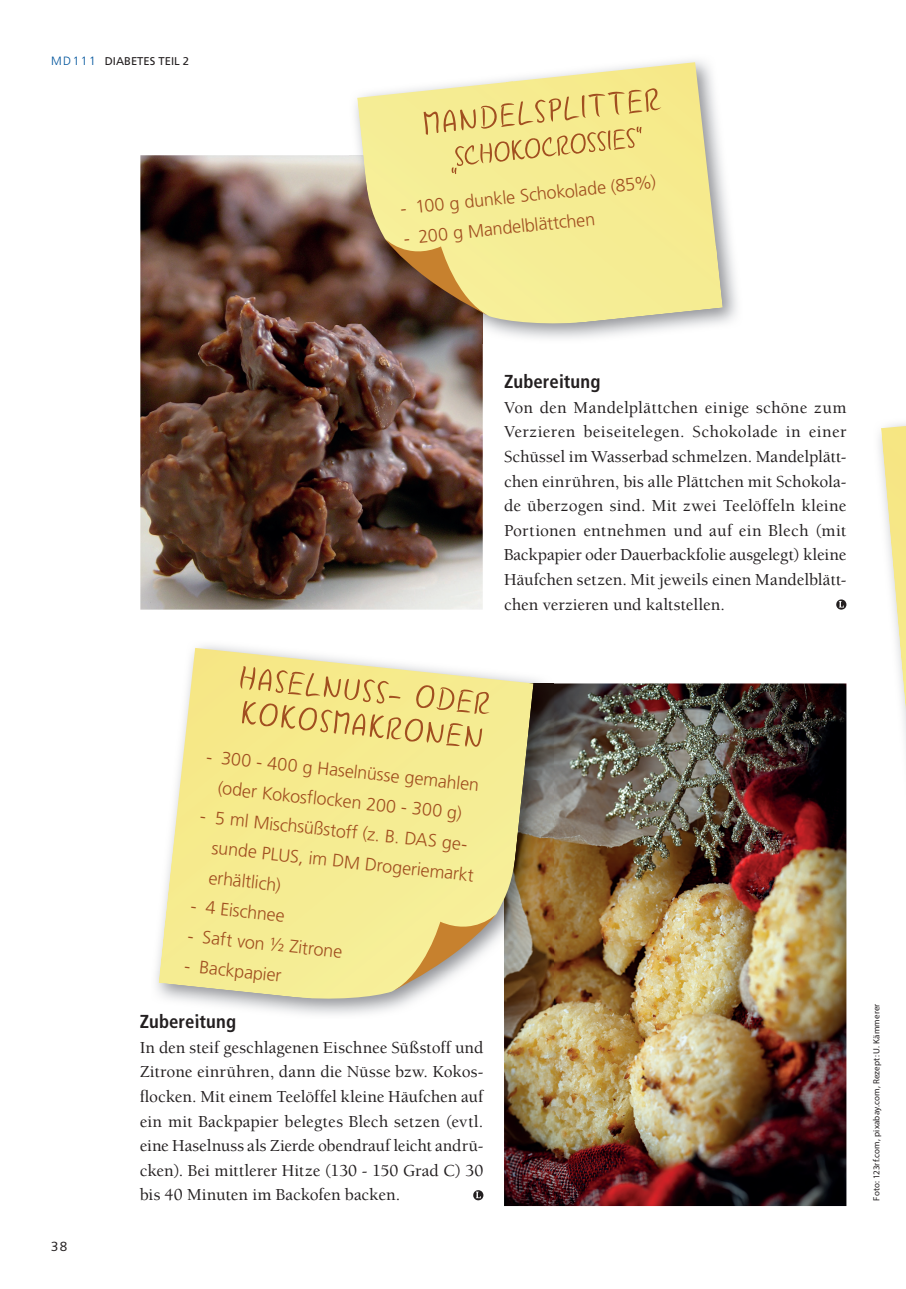
<style>
.page{position:relative;width:906px;height:1289px;background:#fff}
.page>*{position:absolute;margin:0;border:0;box-sizing:border-box;transform-origin:0 0}
.t1{font:700 condensed 18.75px "Frutiger";letter-spacing:.005em;color:#231f20}
.t2{font:300 18px/30px "Frutiger";color:#a14f20;text-align:center}
.t3{font:500 17.25px/24.6px "Berkeley";color:#231f20;text-align:justify}
.t4{font:13.5px "Syntax";color:#231f20}
.t5{font:11.25px "Frutiger";color:#231f20}
.t6{font:9px "Myriad Pro";letter-spacing:.015em;color:#231f20}
.s1{font-weight:300;font-size:12px;color:#01549c}
</style>
<div class="page">
<svg style="left:836px;top:599px;width:10px;height:11px"></svg>
<svg style="left:473px;top:1190px;width:10px;height:10px"></svg>
<img style="left:140px;top:155px;width:343px;height:454px">
<img style="left:349px;top:155px;width:134px;height:188px">
<svg style="left:355px;top:62px;width:368px;height:264px;background:#e9e09c"></svg>
<svg style="left:385px;top:238px;width:104px;height:78px;background:#a58853"></svg>
<svg style="left:423px;top:88px;width:238px;height:86px;background:#ecda84"></svg>
<svg style="left:880px;top:423px;width:26px;height:322px"></svg>
<img style="left:504px;top:683px;width:342px;height:522px">
<img style="left:504px;top:683px;width:49px;height:335px">
<svg style="left:158px;top:648px;width:377px;height:353px;background:#eee59c"></svg>
<svg style="left:392px;top:913px;width:104px;height:78px"></svg>
<svg style="left:240px;top:666px;width:250px;height:80px;background:#ead581"></svg>
<p class="t5" style="left:51px;top:56px;width:140px"><span class="s1">MD111</span> DIABETES TEIL 2</p>
<p class="t2" style="left:399px;top:195px;width:258px;rotate:-6deg">- 100 g dunkle Schokolade (85%)</p>
<p class="t2" style="left:402px;top:225px;width:194px;rotate:-6deg">- 200 g Mandelblättchen</p>
<p class="t1" style="left:504px;top:374px;width:98px">Zubereitung</p>
<p class="t3" style="left:504px;top:396px;width:344px">Von den Mandelplättchen einige schöne zum Verzieren beiseitelegen. Schokolade in einer Schüssel im Wasserbad schmelzen. Mandelplätt&shy;chen einrühren, bis alle Plättchen mit Schokola&shy;de überzogen sind. Mit zwei Teelöffeln kleine Portionen entnehmen und auf ein Blech (mit Backpapier oder Dauerbackfolie ausgelegt) kleine Häufchen setzen. Mit jeweils einen Mandelblätt&shy;chen verzieren und kaltstellen.</p>
<p class="t4" style="left:51px;top:1240px;width:18px">38</p>
<p class="t2" style="left:208px;top:742px;width:276px;rotate:6deg">- 300 - 400 g Haselnüsse gemahlen (oder Kokosflocken 200 - 300 g)</p>
<p class="t2" style="left:216px;top:804px;width:265px;text-align:left;text-indent:-15px;rotate:6deg">- 5 ml Mischsüßstoff (z. B. DAS ge&shy;sunde PLUS, im DM Drogeriemarkt erhältlich)</p>
<p class="t2" style="left:192px;top:892px;width:96px;rotate:6deg">- 4 Eischnee</p>
<p class="t2" style="left:189px;top:921px;width:157px;rotate:6deg">- Saft von ½ Zitrone</p>
<p class="t2" style="left:186px;top:951px;width:99px;rotate:6deg">- Backpapier</p>
<p class="t1" style="left:140px;top:1014px;width:98px">Zubereitung</p>
<p class="t3" style="left:140px;top:1036px;width:345px">In den steif geschlagenen Eischnee Süßstoff und Zitrone einrühren, dann die Nüsse bzw. Kokos&shy;flocken. Mit einem Teelöffel kleine Häufchen auf ein mit Backpapier belegtes Blech setzen (evtl. eine Haselnuss als Zierde obendrauf leicht andrü&shy;cken). Bei mittlerer Hitze (130 - 150 Grad C) 30 bis 40 Minuten im Backofen backen.</p>
<p class="t6" style="left:873px;top:1200px;width:198px;rotate:-90deg">Foto: 123rf.com, pixabay.com, Rezept: U. Kämmerer</p>
</div>
